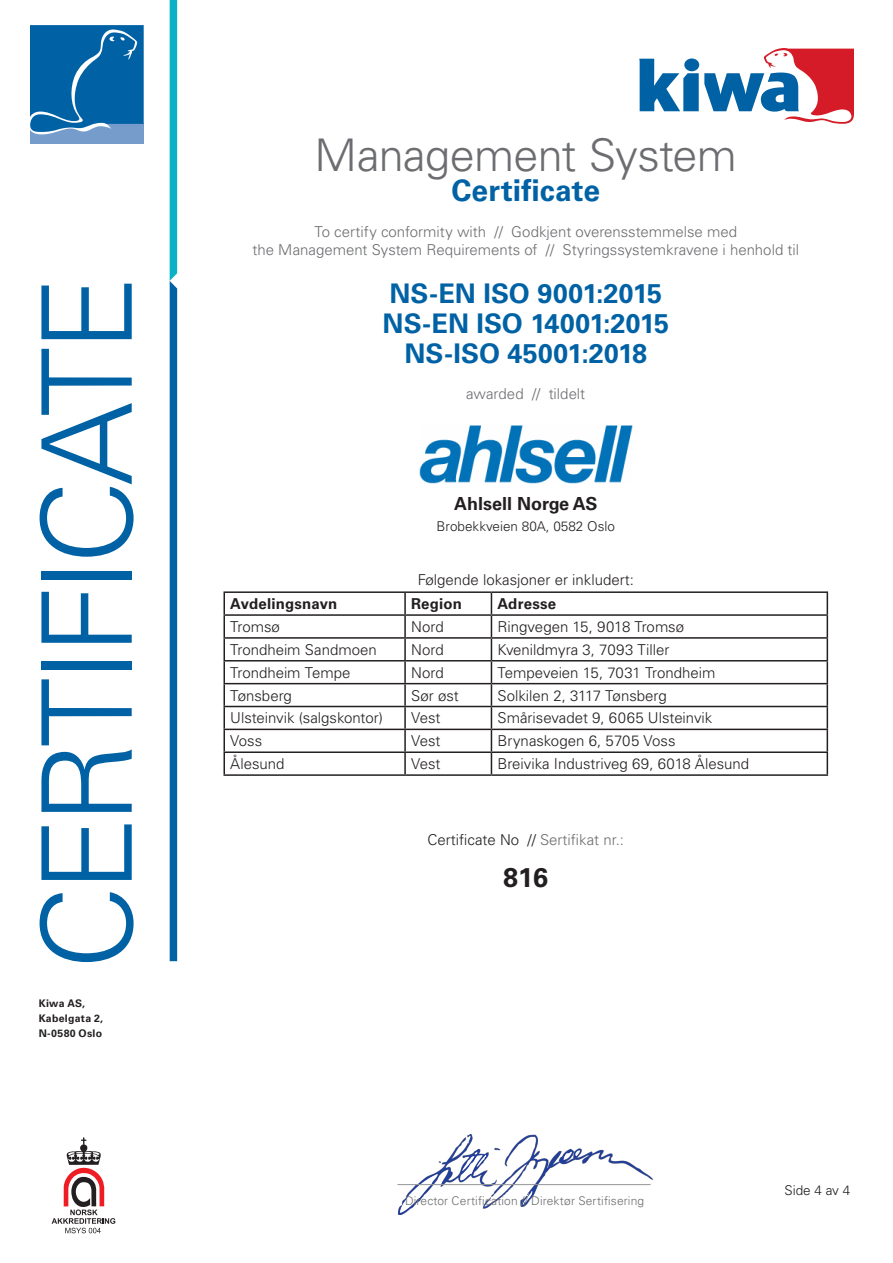
<style>
.page{position:relative;width:893px;height:1263px;background:#fff}
.page>*{position:absolute;margin:0;border:0;box-sizing:border-box;transform-origin:0 0}
.certificate_title{font:300 45px "Univers LT Std";letter-spacing:-.015em;color:#6c6d70}
.certificate{font:700 30px "Univers LT Std";letter-spacing:.005em;color:#0062a5}
.certificate-2{font:700 27px "Univers LT Std";letter-spacing:-.005em;color:#0062a5}
.t1{font:700 27px "Univers LT Std";color:#231f20}
.t2{font:700 18px "Univers LT Std";color:#231f20}
.explanation_text{font:300 15px "Univers LT Std";color:#231f20}
.explanation_text-2{font:300 15px "Univers LT Std";color:#6c6d70}
.explanation_text-3{font:700 15px "Univers LT Std";letter-spacing:.01em;color:#231f20}
.t3{font:300 13.5px "Univers LT Std";color:#231f20}
.t4{font:300 12px "Univers LT Std";letter-spacing:.01em;color:#6c6d70}
.t5{font:700 10.5px/15px "Univers LT Std";letter-spacing:.03em;color:#231f20}
.s1{color:#6c6d70}
</style>
<div class="page">
<svg style="left:639px;top:48px;width:215px;height:76px"></svg>
<div style="left:684px;top:58px;width:15px;height:13px;background:#0062a5;border-radius:50%"></div>
<div style="left:30px;top:124px;width:114px;height:20px;background:#759cca"></div>
<svg style="left:30px;top:25px;width:114px;height:110px"></svg>
<svg style="left:170px;top:0;width:7px;height:961px"></svg>
<svg style="left:40px;top:892px;width:94px;height:70px"></svg>
<svg style="left:41px;top:824px;width:91px;height:56px"></svg>
<svg style="left:41px;top:679px;width:91px;height:133px"></svg>
<div style="left:41px;top:661px;width:91px;height:8px;background:#0062a5"></div>
<svg style="left:41px;top:592px;width:91px;height:51px"></svg>
<div style="left:41px;top:571px;width:91px;height:9px;background:#0062a5"></div>
<svg style="left:40px;top:349px;width:94px;height:208px"></svg>
<svg style="left:41px;top:284px;width:91px;height:55px"></svg>
<svg style="left:52px;top:1137px;width:63px;height:96px"></svg>
<hr style="left:223px;top:591px;width:182px;height:2px;background:#231f20">
<hr style="left:223px;top:593px;width:2px;height:21px;background:#231f20">
<hr style="left:405px;top:591px;width:86px;height:2px;background:#231f20">
<hr style="left:404px;top:593px;width:2px;height:21px;background:#231f20">
<hr style="left:491px;top:591px;width:337px;height:2px;background:#231f20">
<hr style="left:223px;top:614px;width:182px;height:2px;background:#231f20">
<hr style="left:223px;top:616px;width:2px;height:21px;background:#231f20">
<hr style="left:405px;top:614px;width:86px;height:2px;background:#231f20">
<hr style="left:404px;top:616px;width:2px;height:21px;background:#231f20">
<hr style="left:491px;top:614px;width:337px;height:2px;background:#231f20">
<hr style="left:223px;top:637px;width:182px;height:2px;background:#231f20">
<hr style="left:223px;top:639px;width:2px;height:21px;background:#231f20">
<hr style="left:405px;top:637px;width:86px;height:2px;background:#231f20">
<hr style="left:404px;top:639px;width:2px;height:21px;background:#231f20">
<hr style="left:491px;top:637px;width:337px;height:2px;background:#231f20">
<hr style="left:223px;top:660px;width:182px;height:1px;background:#231f20">
<hr style="left:223px;top:661px;width:2px;height:22px;background:#231f20">
<hr style="left:405px;top:660px;width:86px;height:1px;background:#231f20">
<hr style="left:404px;top:661px;width:2px;height:22px;background:#231f20">
<hr style="left:491px;top:660px;width:337px;height:1px;background:#231f20">
<hr style="left:223px;top:683px;width:182px;height:1px;background:#231f20">
<hr style="left:223px;top:684px;width:2px;height:22px;background:#231f20">
<hr style="left:405px;top:683px;width:86px;height:1px;background:#231f20">
<hr style="left:404px;top:684px;width:2px;height:22px;background:#231f20">
<hr style="left:491px;top:683px;width:337px;height:1px;background:#231f20">
<hr style="left:223px;top:706px;width:182px;height:1px;background:#231f20">
<hr style="left:223px;top:707px;width:2px;height:22px;background:#231f20">
<hr style="left:405px;top:706px;width:86px;height:1px;background:#231f20">
<hr style="left:404px;top:707px;width:2px;height:22px;background:#231f20">
<hr style="left:491px;top:706px;width:337px;height:1px;background:#231f20">
<hr style="left:223px;top:729px;width:182px;height:1px;background:#231f20">
<hr style="left:223px;top:730px;width:2px;height:21px;background:#231f20">
<hr style="left:405px;top:729px;width:86px;height:1px;background:#231f20">
<hr style="left:404px;top:730px;width:2px;height:21px;background:#231f20">
<hr style="left:491px;top:729px;width:337px;height:1px;background:#231f20">
<hr style="left:223px;top:751px;width:182px;height:2px;background:#231f20">
<hr style="left:223px;top:753px;width:2px;height:21px;background:#231f20">
<hr style="left:405px;top:751px;width:86px;height:2px;background:#231f20">
<hr style="left:404px;top:753px;width:2px;height:21px;background:#231f20">
<hr style="left:491px;top:751px;width:337px;height:2px;background:#231f20">
<svg style="left:491px;top:593px;width:1px;height:181px"></svg>
<svg style="left:827px;top:593px;width:1px;height:181px"></svg>
<hr style="left:223px;top:774px;width:182px;height:2px;background:#231f20">
<hr style="left:405px;top:774px;width:86px;height:2px;background:#231f20">
<hr style="left:491px;top:774px;width:337px;height:2px;background:#231f20">
<img style="left:399px;top:1134px;width:254px;height:80px">
<hr style="left:397px;top:1184px;width:253px;height:1px;background:#939598">
<img style="left:420px;top:425px;width:212px;height:58px">
<p class="t5" style="left:39px;top:995px;width:66px">Kiwa AS,<br>Kabelgata 2,<br>N-0580 Oslo</p>
<p class="certificate_title" style="left:315px;top:128px;width:424px">Management System</p>
<p class="certificate" style="left:451px;top:173px;width:150px">Certificate</p>
<p class="explanation_text-2" style="left:314px;top:222px;width:424px">To certify conformity with // Godkjent overensstemmelse med</p>
<p class="explanation_text-2" style="left:252px;top:240px;width:548px">the Management System Requirements of // Styringssystemkravene i henhold til</p>
<p class="certificate-2" style="left:389px;top:277px;width:274px">NS-EN ISO 9001:2015</p>
<p class="certificate-2" style="left:383px;top:307px;width:288px">NS-EN ISO 14001:2015</p>
<p class="certificate-2" style="left:404px;top:337px;width:244px">NS-ISO 45001:2018</p>
<p class="explanation_text-2" style="left:466px;top:384px;width:120px">awarded // tildelt</p>
<p class="t2" style="left:454px;top:493px;width:145px">Ahlsell Norge AS</p>
<p class="t3" style="left:437px;top:518px;width:180px">Brobekkveien 80A, 0582 Oslo</p>
<p class="explanation_text" style="left:418px;top:571px;width:218px">Følgende lokasjoner er inkludert:</p>
<p class="explanation_text-3" style="left:230px;top:595px;width:109px">Avdelingsnavn</p>
<p class="explanation_text-3" style="left:411px;top:595px;width:52px">Region</p>
<p class="explanation_text-3" style="left:497px;top:595px;width:60px">Adresse</p>
<p class="explanation_text" style="left:230px;top:617px;width:51px">Tromsø</p>
<p class="explanation_text" style="left:411px;top:617px;width:34px">Nord</p>
<p class="explanation_text" style="left:497px;top:617px;width:188px">Ringvegen 15, 9018 Tromsø</p>
<p class="explanation_text" style="left:230px;top:640px;width:148px">Trondheim Sandmoen</p>
<p class="explanation_text" style="left:411px;top:640px;width:34px">Nord</p>
<p class="explanation_text" style="left:497px;top:640px;width:173px">Kvenildmyra 3, 7093 Tiller</p>
<p class="explanation_text" style="left:230px;top:663px;width:122px">Trondheim Tempe</p>
<p class="explanation_text" style="left:411px;top:663px;width:34px">Nord</p>
<p class="explanation_text" style="left:497px;top:663px;width:219px">Tempeveien 15, 7031 Trondheim</p>
<p class="explanation_text" style="left:230px;top:686px;width:63px">Tønsberg</p>
<p class="explanation_text" style="left:411px;top:686px;width:49px">Sør øst</p>
<p class="explanation_text" style="left:497px;top:686px;width:171px">Solkilen 2, 3117 Tønsberg</p>
<p class="explanation_text" style="left:230px;top:709px;width:154px">Ulsteinvik (salgskontor)</p>
<p class="explanation_text" style="left:411px;top:709px;width:31px">Vest</p>
<p class="explanation_text" style="left:497px;top:709px;width:216px">Smårisevadet 9, 6065 Ulsteinvik</p>
<p class="explanation_text" style="left:230px;top:732px;width:34px">Voss</p>
<p class="explanation_text" style="left:411px;top:732px;width:31px">Vest</p>
<p class="explanation_text" style="left:497px;top:732px;width:180px">Brynaskogen 6, 5705 Voss</p>
<p class="explanation_text" style="left:230px;top:755px;width:56px">Ålesund</p>
<p class="explanation_text" style="left:411px;top:755px;width:31px">Vest</p>
<p class="explanation_text" style="left:497px;top:755px;width:253px">Breivika Industriveg 69, 6018 Ålesund</p>
<p class="explanation_text" style="left:428px;top:830px;width:198px">Certificate No // <span class="s1">Sertifikat nr.:</span></p>
<p class="t1" style="left:503px;top:861px;width:47px">816</p>
<p class="t4" style="left:405px;top:1194px;width:241px">Director Certification // Direktør Sertifisering</p>
<p class="t3" style="left:784px;top:1182px;width:67px">Side 4 av 4</p>
</div>
